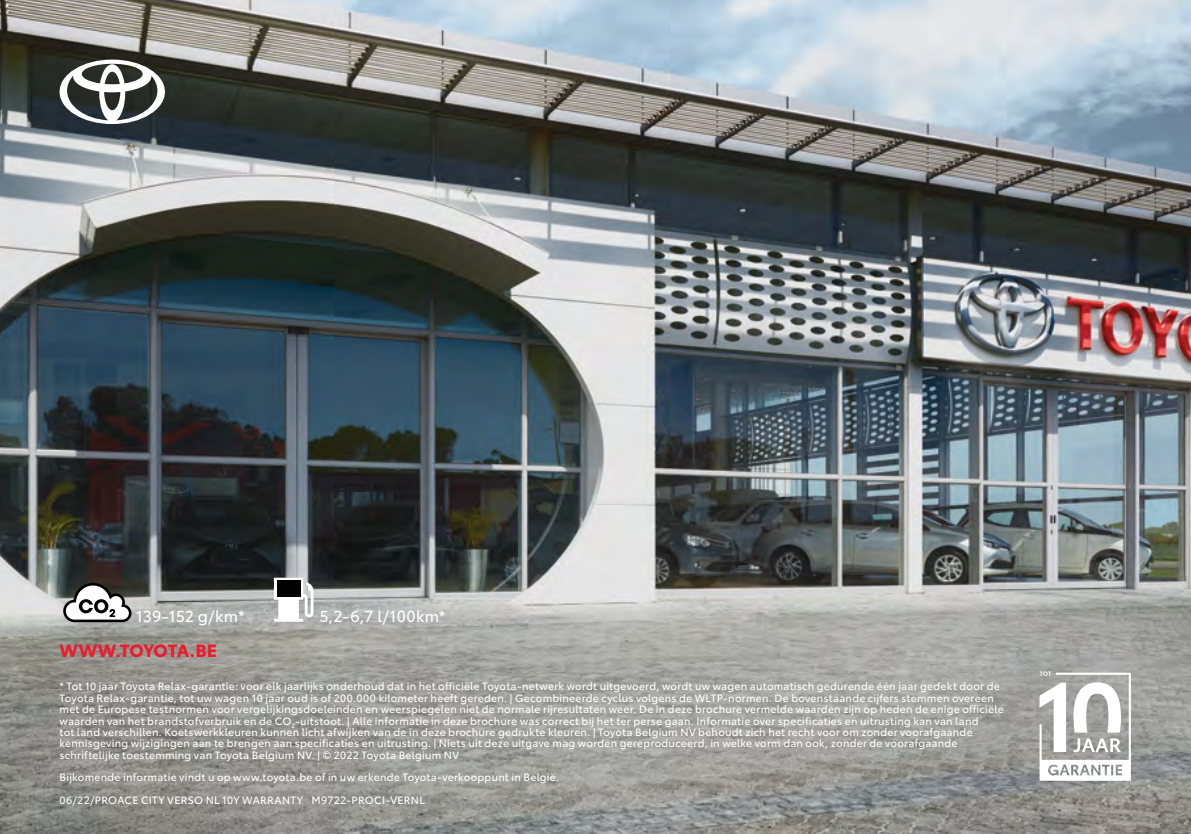
<style>
.page{position:relative;width:1191px;height:834px;background:#fff}
.page>*{position:absolute;margin:0;border:0;box-sizing:border-box;transform-origin:0 0}
.t1{font:700 17.5px "Toyota Type";letter-spacing:-.005em;color:#ed1b2f}
.t2{font:15.75px "Toyota Type";letter-spacing:.005em;color:#fff}
.t3{font:10.5px/11.4px "Toyota Type";letter-spacing:.02em;color:#fff}
</style>
<div class="page">
<img style="left:0;top:0;width:1191px;height:833px">
<svg style="left:62px;top:582px;width:69px;height:40px"></svg>
<svg style="left:60px;top:60px;width:105px;height:64px"></svg>
<svg style="left:274px;top:577px;width:39px;height:44px"></svg>
<div style="left:277px;top:580px;width:23px;height:16px;background:#000"></div>
<svg style="left:1039px;top:671px;width:91px;height:109px"></svg>
<h2 class="t2" style="left:136px;top:604px;width:110px">139-152 g/km*</h2>
<h2 class="t2" style="left:319px;top:604px;width:128px">5,2-6,7 l/100km*</h2>
<h1 class="t1" style="left:60px;top:636px;width:159px">WWW.TOYOTA.BE</h1>
<p class="t3" style="left:60px;top:680px;width:945px">* Tot 10 jaar Toyota Relax-garantie: voor elk jaarlijks onderhoud dat in het officiële Toyota-netwerk wordt uitgevoerd, wordt uw wagen automatisch gedurende één jaar gedekt door de Toyota Relax-garantie, tot uw wagen 10 jaar oud is of 200.000 kilometer heeft gereden. | Gecombineerde cyclus volgens de WLTP-normen. De bovenstaande cijfers stemmen overeen met de Europese testnormen voor vergelijkingsdoeleinden en weerspiegelen niet de normale rijresultaten weer. De in deze brochure vermelde waarden zijn op heden de enige officiële waarden van het brandstofverbruik en de CO<sub>2</sub>-uitstoot. | Alle informatie in deze brochure was correct bij het ter perse gaan. Informatie over specificaties en uitrusting kan van land<br>tot land verschillen. Koetswerkkleuren kunnen licht afwijken van de in deze brochure gedrukte kleuren. | Toyota Belgium NV behoudt zich het recht voor om zonder voorafgaande kennisgeving wijzigingen aan te brengen aan specificaties en uitrusting. | Niets uit deze uitgave mag worden gereproduceerd, in welke vorm dan ook, zonder de voorafgaande schriftelijke toestemming van Toyota Belgium NV. | © 2022 Toyota Belgium NV</p>
<p class="t3" style="left:60px;top:765px;width:501px;line-height:22.8px">Bijkomende informatie vindt u op www.toyota.be of in uw erkende Toyota-verkooppunt in België.<br>06/22/PROACE CITY VERSO NL 10Y WARRANTY M9722-PROCI-VERNL</p>
</div>
